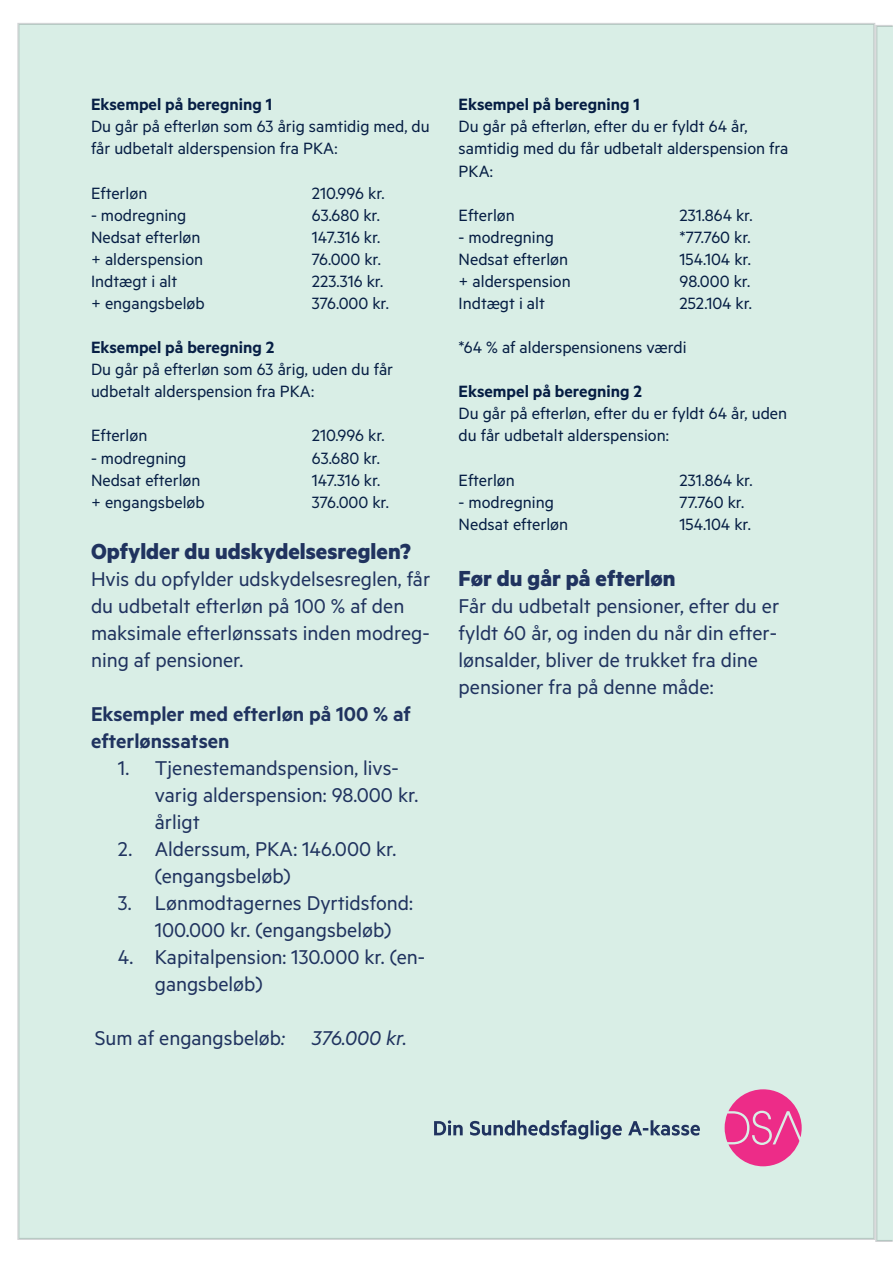
<style>
.page{position:relative;width:893px;height:1263px;background:#fff}
.page>*{position:absolute;margin:0;border:0;box-sizing:border-box;transform-origin:0 0}
.t1{font:700 24.6px "Metric";color:#20335f}
.t2{font:22.5px/27px "Metric";color:#20335f}
.t3{font:600 22.5px/27px "Metric";color:#20335f}
.t4{font:18.45px/22px "Metric";color:#071f45}
.t5{font:18.45px/22px "Metric";color:#051d43}
.t6{font:600 18.45px "Metric";color:#071f45}
.t7{font:600 18.45px "Metric";color:#051d43}
.s1{font-style:italic}
</style>
<div class="page">
<svg style="left:875px;top:25px;width:18px;height:1217px;background:#d7eae3"></svg>
<div style="left:18px;top:24px;width:856px;height:1215px;background:#d9eee6"></div>
<svg style="left:434px;top:1120px;width:266px;height:19px;background:#9aafb8"></svg>
<svg style="left:725px;top:1089px;width:77px;height:77px;background:#e665a3"></svg>
<p class="t6" style="left:91px;top:98px;width:183px">Eksempel på beregning 1</p>
<p class="t4" style="left:91px;top:117px;width:340px">Du går på efterløn som 63 årig samtidig med, du får udbetalt alderspension fra PKA:</p>
<p class="t4" style="left:91px;top:183px;width:58px">Efterløn</p>
<p class="t4" style="left:312px;top:183px;width:74px">210.996 kr.</p>
<p class="t4" style="left:91px;top:205px;width:97px">- modregning</p>
<p class="t4" style="left:312px;top:205px;width:70px">63.680 kr.</p>
<p class="t4" style="left:91px;top:227px;width:111px">Nedsat efterløn</p>
<p class="t4" style="left:312px;top:227px;width:70px">147.316 kr.</p>
<p class="t4" style="left:91px;top:249px;width:114px">+ alderspension</p>
<p class="t4" style="left:312px;top:249px;width:71px">76.000 kr.</p>
<p class="t4" style="left:91px;top:271px;width:88px">Indtægt i alt</p>
<p class="t4" style="left:312px;top:271px;width:73px">223.316 kr.</p>
<p class="t4" style="left:91px;top:293px;width:115px">+ engangsbeløb</p>
<p class="t4" style="left:312px;top:293px;width:79px">376.000 kr.</p>
<p class="t6" style="left:91px;top:341px;width:185px">Eksempel på beregning 2</p>
<p class="t4" style="left:91px;top:360px;width:304px">Du går på efterløn som 63 årig, uden du får udbetalt alderspension fra PKA:</p>
<p class="t4" style="left:91px;top:426px;width:58px">Efterløn</p>
<p class="t4" style="left:312px;top:426px;width:74px">210.996 kr.</p>
<p class="t4" style="left:91px;top:448px;width:97px">- modregning</p>
<p class="t4" style="left:312px;top:448px;width:70px">63.680 kr.</p>
<p class="t4" style="left:91px;top:470px;width:111px">Nedsat efterløn</p>
<p class="t4" style="left:312px;top:470px;width:70px">147.316 kr.</p>
<p class="t4" style="left:91px;top:492px;width:115px">+ engangsbeløb</p>
<p class="t4" style="left:312px;top:492px;width:79px">376.000 kr.</p>
<p class="t1" style="left:91px;top:543px;width:322px">Opfylder du udskydelsesreglen?</p>
<p class="t2" style="left:91px;top:567px;width:341px">Hvis du opfylder udskydelsesreglen, får du udbetalt efterløn på 100 % af den maksimale efterlønssats inden modreg&shy;ning af pensioner.</p>
<p class="t3" style="left:91px;top:702px;width:321px">Eksempler med efterløn på 100 % af efterlønssatsen</p>
<p class="t2" style="left:155px;top:756px;width:265px;text-indent:-37px">1. Tjenestemandspension, livs&shy;varig alderspension: 98.000 kr. årligt</p>
<p class="t2" style="left:155px;top:837px;width:243px;text-indent:-37px">2. Alderssum, PKA: 146.000 kr. (engangsbeløb)</p>
<p class="t2" style="left:155px;top:891px;width:260px;text-indent:-37px">3. Lønmodtagernes Dyrtidsfond:<br>100.000 kr. (engangsbeløb)</p>
<p class="t2" style="left:155px;top:945px;width:272px;text-indent:-37px">4. Kapitalpension: 130.000 kr. (en&shy;gangsbeløb)</p>
<p class="t2" style="left:95px;top:1026px;width:313px">Sum af engangsbeløb<span class="s1">: 376.000 kr.</span></p>
<p class="t7" style="left:459px;top:98px;width:183px">Eksempel på beregning 1</p>
<p class="t5" style="left:459px;top:117px;width:331px">Du går på efterløn, efter du er fyldt 64 år, samtidig med du får udbetalt alderspension fra<br>PKA:</p>
<p class="t5" style="left:459px;top:205px;width:58px">Efterløn</p>
<p class="t5" style="left:679px;top:205px;width:75px">231.864 kr.</p>
<p class="t5" style="left:459px;top:227px;width:97px">- modregning</p>
<p class="t5" style="left:679px;top:227px;width:73px">*77.760 kr.</p>
<p class="t5" style="left:459px;top:249px;width:111px">Nedsat efterløn</p>
<p class="t5" style="left:679px;top:249px;width:73px">154.104 kr.</p>
<p class="t5" style="left:459px;top:271px;width:114px">+ alderspension</p>
<p class="t5" style="left:679px;top:271px;width:72px">98.000 kr.</p>
<p class="t5" style="left:459px;top:293px;width:88px">Indtægt i alt</p>
<p class="t5" style="left:679px;top:293px;width:74px">252.104 kr.</p>
<p class="t5" style="left:459px;top:338px;width:230px">*64 % af alderspensionens værdi</p>
<p class="t7" style="left:459px;top:385px;width:185px">Eksempel på beregning 2</p>
<p class="t5" style="left:459px;top:404px;width:330px">Du går på efterløn, efter du er fyldt 64 år, uden du får udbetalt alderspension:</p>
<p class="t5" style="left:459px;top:470px;width:58px">Efterløn</p>
<p class="t5" style="left:679px;top:470px;width:75px">231.864 kr.</p>
<p class="t5" style="left:459px;top:492px;width:97px">- modregning</p>
<p class="t5" style="left:679px;top:492px;width:66px">77.760 kr.</p>
<p class="t5" style="left:459px;top:514px;width:111px">Nedsat efterløn</p>
<p class="t5" style="left:679px;top:514px;width:73px">154.104 kr.</p>
<p class="t1" style="left:459px;top:570px;width:218px">Før du går på efterløn</p>
<p class="t2" style="left:459px;top:594px;width:322px">Får du udbetalt pensioner, efter du er fyldt 60 år, og inden du når din efter&shy;lønsalder, bliver de trukket fra dine pensioner fra på denne måde:</p>
</div>
